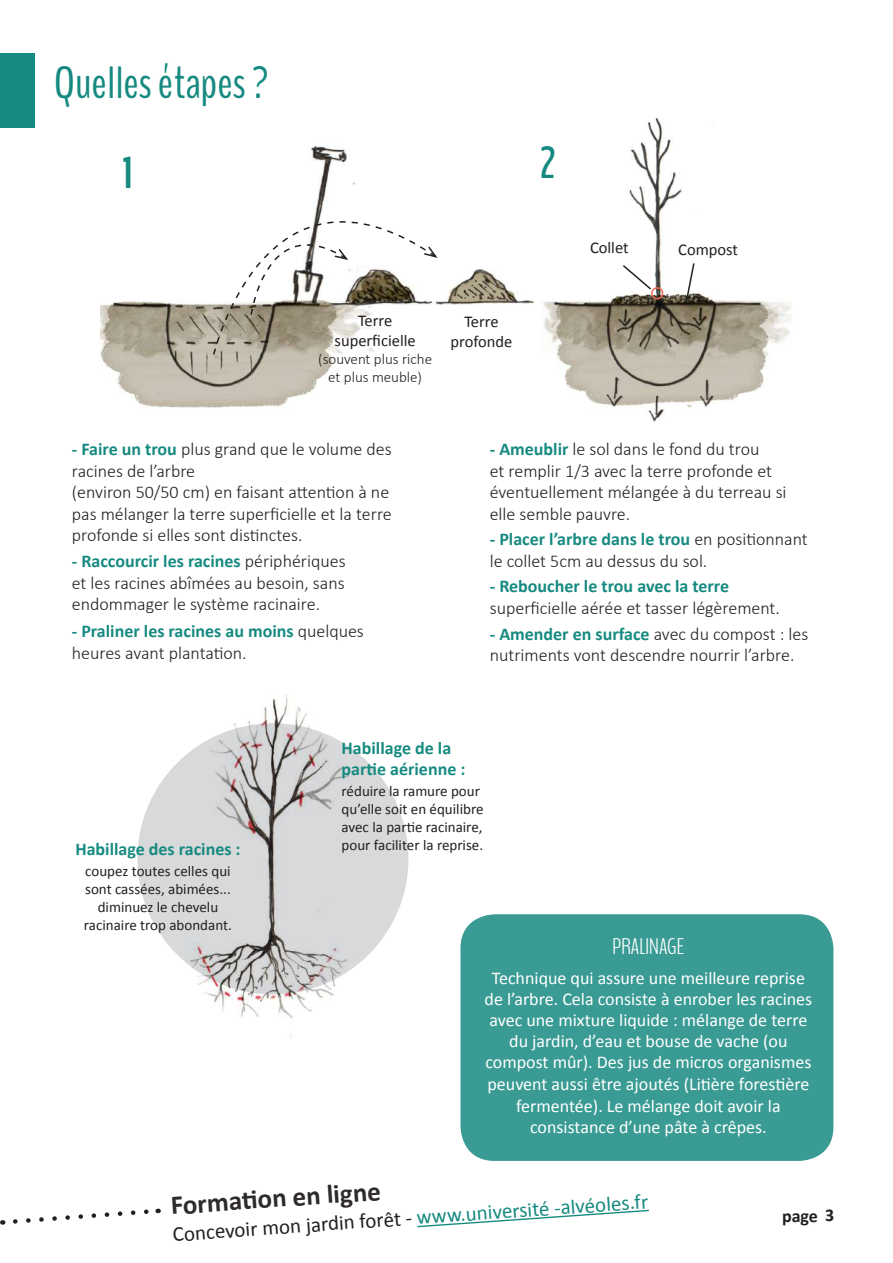
<style>
.page{position:relative;width:893px;height:1263px;background:#fff}
.page>*{position:absolute;margin:0;border:0;box-sizing:border-box;transform-origin:0 0}
.t1{font:45px "Bench Nine";color:#168a80}
.t2{font:700 45px "Bench Nine";color:#168a80}
.t3{font:700 27px "Calibri";color:#2e2b2a}
.t4{font:300 22.5px "Bench Nine";color:#fff}
.t5{font:21px "Calibri";color:#168a80}
.t6{font:300 18px/21.6px "Calibri";color:#231f20}
.t7{font:18px/21.3px "Calibri";color:#fff;text-align:center}
.t8{font:700 18px/21px "Calibri";color:#168a80}
.t9{font:700 18px "Calibri";color:#231f20}
.t10{font:16.5px/19.8px "Calibri";color:#231f20;text-align:center}
.t11{font:15px/18px "Calibri";color:#231f20}
.t12{font:300 15px/18px "Calibri";color:#231f20;text-align:center}
.s1{font-weight:700;color:#168a80}
.s2{color:#231f20}
</style>
<div class="page">
<svg style="left:13px;top:1208px;width:146px;height:16px"></svg>
<svg style="left:417px;top:1209px;width:232px;height:19px"></svg>
<div style="left:137px;top:723px;width:271px;height:271px;background:#d8d9db;border-radius:50%"></div>
<img style="left:101px;top:117px;width:690px;height:305px">
<svg style="left:212px;top:140px;width:226px;height:216px"></svg>
<svg style="left:422px;top:245px;width:17px;height:14px"></svg>
<div style="left:651px;top:287px;width:12px;height:12px;border:2px solid #f26a54;border-radius:50%"></div>
<svg style="left:621px;top:263px;width:32px;height:28px"></svg>
<svg style="left:685px;top:262px;width:11px;height:41px"></svg>
<img style="left:145px;top:694px;width:242px;height:342px">
<div style="left:460px;top:914px;width:373px;height:247px;background:#399b93;border-radius:34px"></div>
<div style="left:0;top:54px;width:34px;height:74px;background:#168a80"></div>
<h1 class="t1" style="left:54px;top:54px;width:216px">Quelles étapes ?</h1>
<h1 class="t2" style="left:122px;top:143px;width:13px">1</h1>
<h1 class="t2" style="left:540px;top:133px;width:17px">2</h1>
<p class="t10" style="left:335px;top:310px;width:83px">Terre superficielle</p>
<p class="t12" style="left:318px;top:350px;width:115px">(souvent plus riche et plus meuble)</p>
<p class="t10" style="left:451px;top:311px;width:63px">Terre profonde</p>
<p class="t10" style="left:590px;top:237px;width:40px">Collet</p>
<p class="t10" style="left:678px;top:239px;width:61px">Compost</p>
<p class="t6" style="left:72px;top:438px;width:321px"><span class="s1">- Faire un trou</span> plus grand que le volume des racines de l’arbre<br>(environ 50/50 cm) en faisant attention à ne pas mélanger la terre superficielle et la terre profonde si elles sont distinctes.</p>
<p class="t6" style="left:72px;top:550px;width:275px;text-align:justify"><span class="s1">- Raccourcir les racines</span> périphériques et les racines abîmées au besoin, sans endommager le système racinaire.</p>
<p class="t6" style="left:72px;top:620px;width:294px"><span class="s1">- Praliner les racines au moins</span> quelques heures avant plantation.</p>
<p class="t6" style="left:490px;top:438px;width:298px"><span class="s1">- Ameublir</span> le sol dans le fond du trou<br>et remplir 1/3 avec la terre profonde et éventuellement mélangée à du terreau si elle semble pauvre.</p>
<p class="t6" style="left:490px;top:528px;width:319px"><span class="s1">- Placer l’arbre dans le trou</span> en positionnant le collet 5cm au dessus du sol.</p>
<p class="t8" style="left:490px;top:575px;width:241px">- Reboucher le trou avec la terre</p>
<p class="t6" style="left:490px;top:597px;width:292px">superficielle aérée et tasser légèrement.</p>
<p class="t6" style="left:490px;top:623px;width:320px"><span class="s1">- Amender en surface</span> avec du compost : les nutriments vont descendre nourrir l’arbre.</p>
<p class="t8" style="left:342px;top:737px;width:125px">Habillage de la partie aérienne :</p>
<p class="t11" style="left:342px;top:781px;width:143px">réduire la ramure pour qu’elle soit en équilibre avec la partie racinaire,</p>
<p class="t8" style="left:75px;top:838px;width:167px">Habillage des racines :</p>
<p class="t11" style="left:342px;top:835px;width:143px">pour faciliter la reprise.</p>
<p class="t11" style="left:84px;top:861px;width:149px;text-align:center">coupez toutes celles qui sont cassées, abimées... diminuez le chevelu racinaire trop abondant.</p>
<p class="t4" style="left:613px;top:932px;width:73px">PRALINAGE</p>
<p class="t7" style="left:485px;top:967px;width:329px">Technique qui assure une meilleure reprise de l’arbre. Cela consiste à enrober les racines avec une mixture liquide : mélange de terre du jardin, d’eau et bouse de vache (ou compost mûr). Des jus de micros organismes peuvent aussi être ajoutés (Litière forestière fermentée). Le mélange doit avoir la consistance d’une pâte à crêpes.</p>
<h2 class="t3" style="left:169px;top:1186px;width:212px;rotate:-4deg">Formati on en ligne</h2>
<p class="t5" style="left:172px;top:1221px;width:478px;rotate:-4deg"><span class="s2">Concevoir mon jardin forêt -</span> www.université -alvéoles.fr</p>
<p class="t9" style="left:782px;top:1203px;width:54px">page 3</p>
</div>
